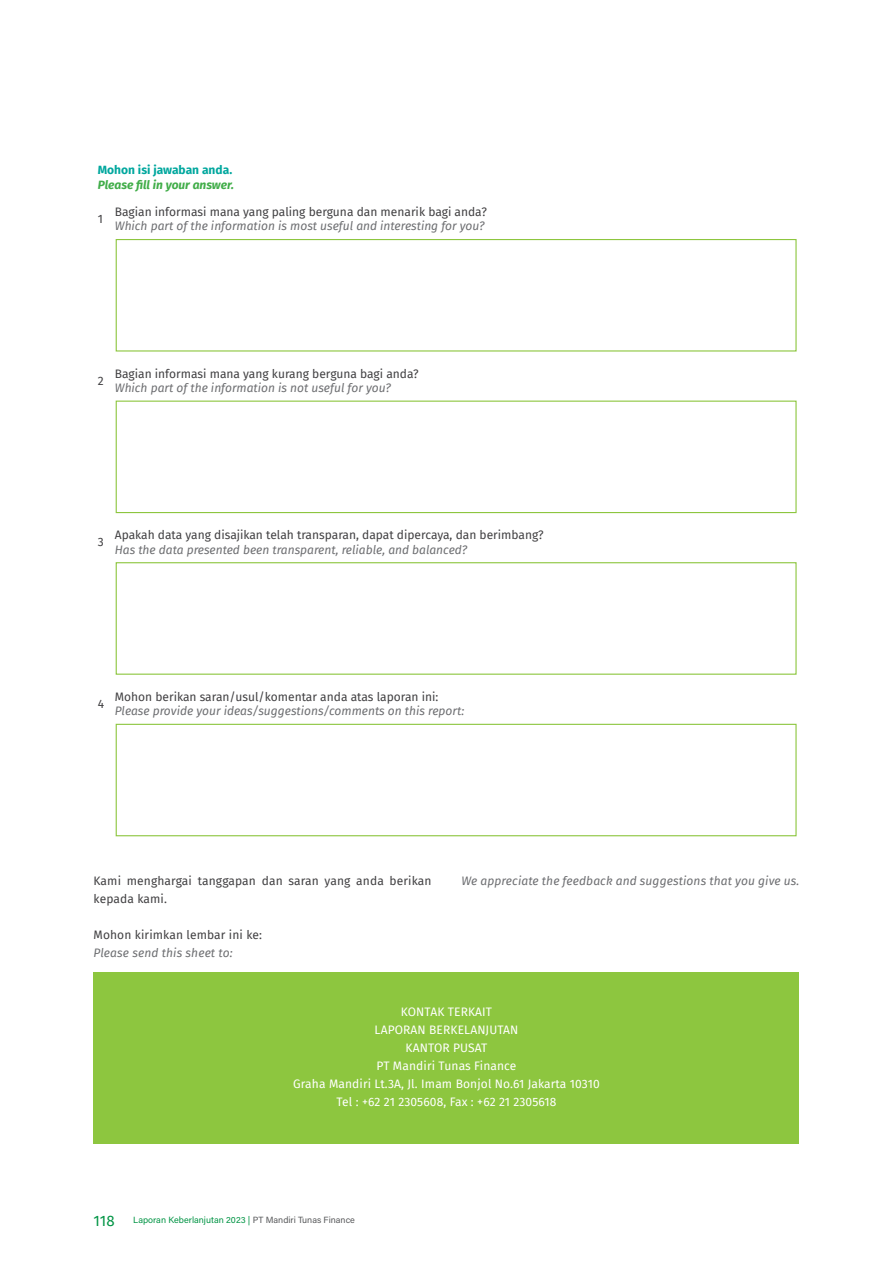
<style>
.page{position:relative;width:893px;height:1263px;background:#fff}
.page>*{position:absolute;margin:0;border:0;box-sizing:border-box;transform-origin:0 0}
.t1{font:12px/18px "Fira Sans";color:#414042}
.t2{font:italic 12px "Fira Sans";color:#6d6e71}
.t3{font:12px/18px "Fira Sans";letter-spacing:.01em;color:#fff;text-align:center}
.t4{font:italic 700 12px "Fira Sans";color:#41ad49}
.t5{font:700 12px "Fira Sans";color:#00a79e}
.t6{font:9px "Acumin Variable Concept";color:#009444}
.s1{font-family:"Fira Sans";font-size:15px}
.s2{color:#58595b}
</style>
<div class="page">
<div style="left:94px;top:972px;width:705px;height:172px;background:#8dc63f"></div>
<div style="left:116px;top:239px;width:681px;height:112px;border:1px solid #8dc63f"></div>
<div style="left:116px;top:401px;width:681px;height:112px;border:1px solid #8dc63f"></div>
<div style="left:116px;top:562px;width:681px;height:113px;border:1px solid #8dc63f"></div>
<div style="left:116px;top:724px;width:681px;height:112px;border:1px solid #8dc63f"></div>
<p class="t5" style="left:98px;top:160px;width:136px">Mohon isi jawaban anda.</p>
<p class="t4" style="left:98px;top:174px;width:138px">Please fill in your answer.</p>
<p class="t1" style="left:98px;top:210px;width:7px">1</p>
<p class="t1" style="left:115px;top:202px;width:374px">Bagian informasi mana yang paling berguna dan menarik bagi anda?</p>
<p class="t2" style="left:115px;top:217px;width:371px">Which part of the information is most useful and interesting for you?</p>
<p class="t1" style="left:98px;top:371px;width:7px">2</p>
<p class="t1" style="left:115px;top:364px;width:305px">Bagian informasi mana yang kurang berguna bagi anda?</p>
<p class="t2" style="left:115px;top:379px;width:278px">Which part of the information is not useful for you?</p>
<p class="t1" style="left:98px;top:533px;width:7px">3</p>
<p class="t1" style="left:115px;top:526px;width:430px">Apakah data yang disajikan telah transparan, dapat dipercaya, dan berimbang?</p>
<p class="t2" style="left:115px;top:540px;width:354px">Has the data presented been transparent, reliable, and balanced?</p>
<p class="t1" style="left:98px;top:694px;width:8px">4</p>
<p class="t1" style="left:115px;top:687px;width:325px">Mohon berikan saran/usul/komentar anda atas laporan ini:</p>
<p class="t2" style="left:115px;top:702px;width:351px">Please provide your ideas/suggestions/comments on this report:</p>
<p class="t1" style="left:94px;top:871px;width:340px">Kami menghargai tanggapan dan saran yang anda berikan kepada kami.</p>
<p class="t1" style="left:94px;top:925px;width:170px">Mohon kirimkan lembar ini ke:</p>
<p class="t2" style="left:94px;top:943px;width:141px">Please send this sheet to:</p>
<p class="t2" style="left:461px;top:871px;width:340px">We appreciate the feedback and suggestions that you give us.</p>
<p class="t3" style="left:293px;top:1003px;width:308px">KONTAK TERKAIT<br>LAPORAN BERKELANJUTAN<br>KANTOR PUSAT<br>PT Mandiri Tunas Finance<br>Graha Mandiri Lt.3A, Jl. Imam Bonjol No.61 Jakarta 10310<br>Tel : +62 21 2305608, Fax : +62 21 2305618</p>
<p class="t6" style="left:94px;top:1214px;width:263px"><span class="s1">118</span> Laporan Keberlanjutan 2023 | <span class="s2">PT Mandiri Tunas Finance</span></p>
</div>
